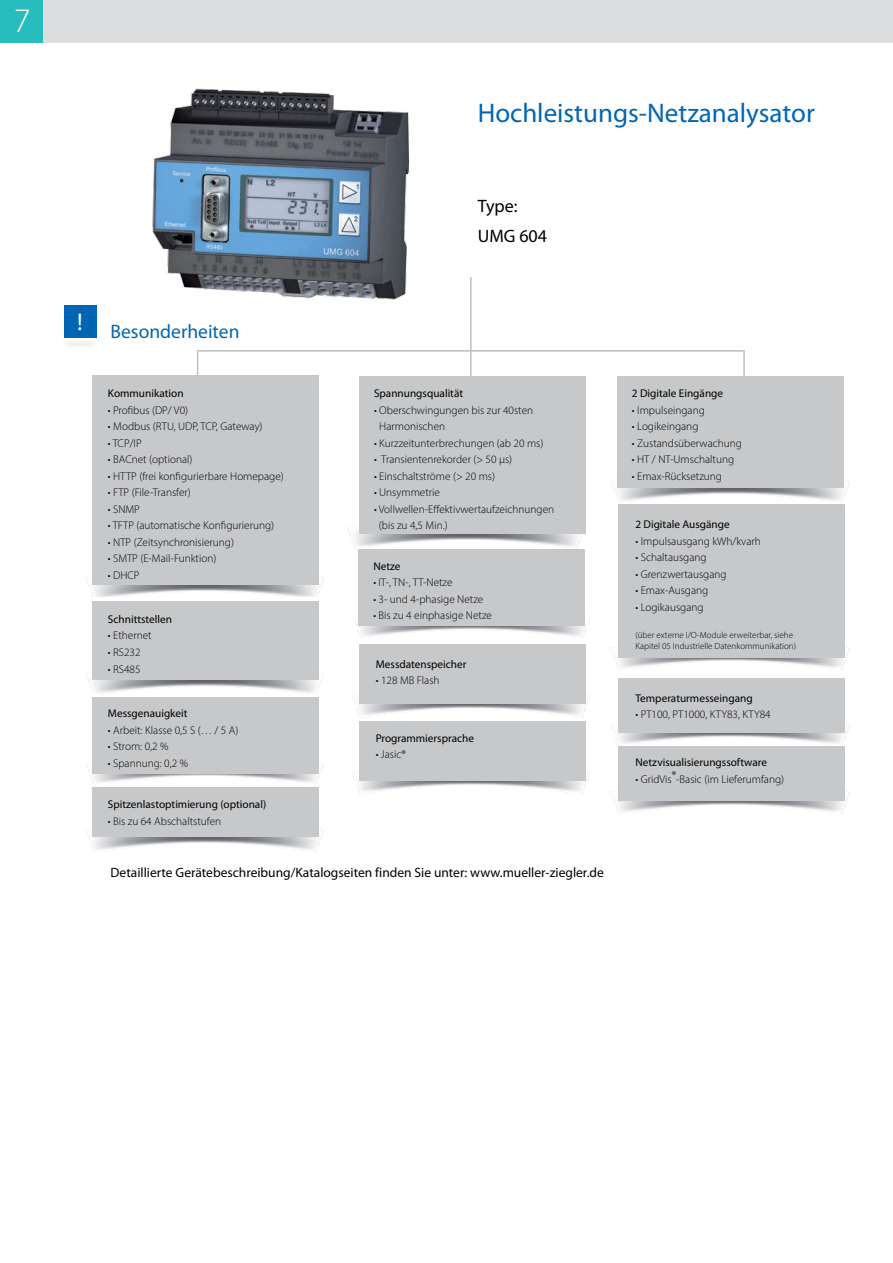
<style>
.page{position:relative;width:893px;height:1263px;background:#fff}
.page>*{position:absolute;margin:0;border:0;box-sizing:border-box;transform-origin:0 0}
.t1{font:300 34.35px "Myriad Pro";color:#fff}
.t2{font:27px "Myriad Pro";color:#0066b3}
.t3{font:24.15px "Myriad Pro";color:#fff}
.t4{font:19.5px "Myriad Pro";color:#0066b3}
.t5{font:18px/30px "Myriad Pro";color:#000}
.t6{font:13.5px "Myriad Pro";color:#000}
.t7{font:300 11.25px/16.5px "Myriad Pro";color:#000}
.t8{font:11.25px "Myriad Pro";color:#000}
.t9{font:300 9px/10.8px "Myriad Pro";color:#000}
</style>
<div class="page">
<div style="left:0;top:0;width:893px;height:43px;background:#dcddde"></div>
<div style="left:0;top:0;width:43px;height:43px;background:#27bdbe"></div>
<img style="left:152px;top:88px;width:258px;height:212px">
<hr style="left:470px;top:277px;width:2px;height:99px;background:#bcbec0">
<img style="left:352px;top:646px;width:238px;height:76px">
<div style="left:360px;top:644px;width:226px;height:60px;background:#c7c8ca"></div>
<div style="left:619px;top:504px;width:226px;height:153px;background:#c7c8ca"></div>
<img style="left:86px;top:624px;width:238px;height:71px">
<div style="left:92px;top:601px;width:226px;height:78px;background:#c7c8ca"></div>
<img style="left:86px;top:529px;width:238px;height:67px">
<div style="left:92px;top:376px;width:226px;height:209px;background:#c7c8ca"></div>
<img style="left:86px;top:782px;width:238px;height:71px">
<div style="left:92px;top:697px;width:226px;height:76px;background:#c7c8ca"></div>
<div style="left:92px;top:787px;width:226px;height:50px;background:#c7c8ca"></div>
<div style="left:359px;top:549px;width:226px;height:77px;background:#c7c8ca"></div>
<img style="left:347px;top:478px;width:239px;height:91px">
<div style="left:359px;top:376px;width:226px;height:158px;background:#c7c8ca"></div>
<svg style="left:197px;top:352px;width:1px;height:24px"></svg>
<hr style="left:743px;top:351px;width:2px;height:26px;background:#bcbec0">
<hr style="left:197px;top:350px;width:548px;height:2px;background:#bcbec0">
<img style="left:611px;top:432px;width:239px;height:91px">
<div style="left:617px;top:376px;width:226px;height:111px;background:#c7c8ca"></div>
<div style="left:619px;top:678px;width:226px;height:54px;background:#c7c8ca"></div>
<div style="left:619px;top:746px;width:226px;height:54px;background:#c7c8ca"></div>
<div style="left:359px;top:721px;width:226px;height:60px;background:#c7c8ca"></div>
<div style="left:64px;top:341px;width:32px;height:6px;background:#f2f3f3"></div>
<div style="left:64px;top:305px;width:32px;height:33px;background:#0066b3"></div>
<p class="t1" style="left:14px;top:0;width:18px">7</p>
<p class="t2" style="left:478px;top:96px;width:339px">Hochleistungs-Netzanalysator</p>
<p class="t5" style="left:478px;top:191px;width:71px">Type:<br>UMG 604</p>
<p class="t3" style="left:77px;top:307px;width:7px">!</p>
<p class="t4" style="left:111px;top:319px;width:130px">Besonderheiten</p>
<p class="t8" style="left:108px;top:387px;width:77px">Kommunikation</p>
<p class="t7" style="left:108px;top:402px;width:82px">• Profibus (DP/ V0)</p>
<p class="t7" style="left:108px;top:418px;width:156px">• Modbus (RTU, UDP, TCP, Gateway)</p>
<p class="t7" style="left:108px;top:435px;width:35px">• TCP/IP</p>
<p class="t7" style="left:108px;top:451px;width:86px">• BACnet (optional)</p>
<p class="t7" style="left:108px;top:468px;width:177px">• HTTP (frei konfigurierbare Homepage)</p>
<p class="t7" style="left:108px;top:484px;width:84px">• FTP (File-Transfer)</p>
<p class="t7" style="left:108px;top:501px;width:34px">• SNMP</p>
<p class="t7" style="left:108px;top:517px;width:168px">• TFTP (automatische Konfigurierung)</p>
<p class="t7" style="left:108px;top:534px;width:128px">• NTP (Zeitsynchronisierung)</p>
<p class="t7" style="left:108px;top:550px;width:110px">• SMTP (E-Mail-Funktion)</p>
<p class="t7" style="left:108px;top:567px;width:33px">• DHCP</p>
<p class="t8" style="left:108px;top:612px;width:66px">Schnittstellen</p>
<p class="t7" style="left:108px;top:627px;width:45px">• Ethernet</p>
<p class="t7" style="left:108px;top:644px;width:34px">• RS232</p>
<p class="t7" style="left:108px;top:660px;width:34px">• RS485</p>
<p class="t8" style="left:108px;top:706px;width:81px">Messgenauigkeit</p>
<p class="t7" style="left:108px;top:722px;width:132px">• Arbeit: Klasse 0,5 S (… / 5 A)</p>
<p class="t7" style="left:108px;top:738px;width:62px">• Strom: 0,2 %</p>
<p class="t7" style="left:108px;top:755px;width:82px">• Spannung: 0,2 %</p>
<p class="t8" style="left:108px;top:797px;width:160px">Spitzenlastoptimierung (optional)</p>
<p class="t7" style="left:108px;top:812px;width:115px">• Bis zu 64 Abschaltstufen</p>
<p class="t8" style="left:374px;top:387px;width:91px">Spannungsqualität</p>
<p class="t7" style="left:379px;top:402px;width:155px;text-indent:-5px">• Oberschwingungen bis zur 40sten<br>Harmonischen</p>
<p class="t7" style="left:374px;top:435px;width:171px">• Kurzzeitunterbrechungen (ab 20 ms)</p>
<p class="t7" style="left:374px;top:451px;width:140px">• Transientenrekorder (&gt; 50 μs)</p>
<p class="t7" style="left:374px;top:468px;width:123px">• Einschaltströme (&gt; 20 ms)</p>
<p class="t7" style="left:374px;top:484px;width:68px">• Unsymmetrie</p>
<p class="t7" style="left:379px;top:501px;width:177px;text-indent:-5px">• Vollwellen-Effektivwertaufzeichnungen (bis zu 4,5 Min.)</p>
<p class="t8" style="left:373px;top:559px;width:29px">Netze</p>
<p class="t7" style="left:373px;top:574px;width:81px">• IT-, TN-, TT-Netze</p>
<p class="t7" style="left:373px;top:591px;width:111px">• 3- und 4-phasige Netze</p>
<p class="t7" style="left:373px;top:607px;width:120px">• Bis zu 4 einphasige Netze</p>
<p class="t8" style="left:376px;top:657px;width:92px">Messdatenspeicher</p>
<p class="t7" style="left:376px;top:672px;width:65px">• 128 MB Flash</p>
<p class="t8" style="left:376px;top:731px;width:100px">Programmiersprache</p>
<p class="t7" style="left:376px;top:746px;width:32px">• Jasic®</p>
<p class="t6" style="left:111px;top:864px;width:495px">Detaillierte Gerätebeschreibung/Katalogseiten finden Sie unter: www.mueller-ziegler.de</p>
<p class="t8" style="left:632px;top:387px;width:93px">2 Digitale Eingänge</p>
<p class="t7" style="left:632px;top:402px;width:74px">• Impulseingang</p>
<p class="t7" style="left:632px;top:418px;width:68px">• Logikeingang</p>
<p class="t7" style="left:632px;top:435px;width:112px">• Zustandsüberwachung</p>
<p class="t7" style="left:632px;top:451px;width:104px">• HT / NT-Umschaltung</p>
<p class="t7" style="left:632px;top:468px;width:92px">• Emax-Rücksetzung</p>
<p class="t8" style="left:635px;top:517px;width:96px">2 Digitale Ausgänge</p>
<p class="t7" style="left:635px;top:532px;width:127px">• Impulsausgang kWh/kvarh</p>
<p class="t7" style="left:635px;top:549px;width:73px">• Schaltausgang</p>
<p class="t7" style="left:635px;top:565px;width:93px">• Grenzwertausgang</p>
<p class="t7" style="left:635px;top:582px;width:74px">• Emax-Ausgang</p>
<p class="t7" style="left:635px;top:598px;width:70px">• Logikausgang</p>
<p class="t9" style="left:635px;top:629px;width:162px">(über externe I/O-Module erweiterbar, siehe<br>Kapitel 05 Industrielle Datenkommunikation)</p>
<p class="t8" style="left:635px;top:691px;width:119px">Temperaturmesseingang</p>
<p class="t7" style="left:635px;top:706px;width:137px">• PT100, PT1000, KTY83, KTY84</p>
<p class="t8" style="left:635px;top:756px;width:133px">Netzvisualisierungssoftware</p>
<p class="t7" style="left:635px;top:771px;width:150px">• GridVis®-Basic (im Lieferumfang)</p>
</div>
